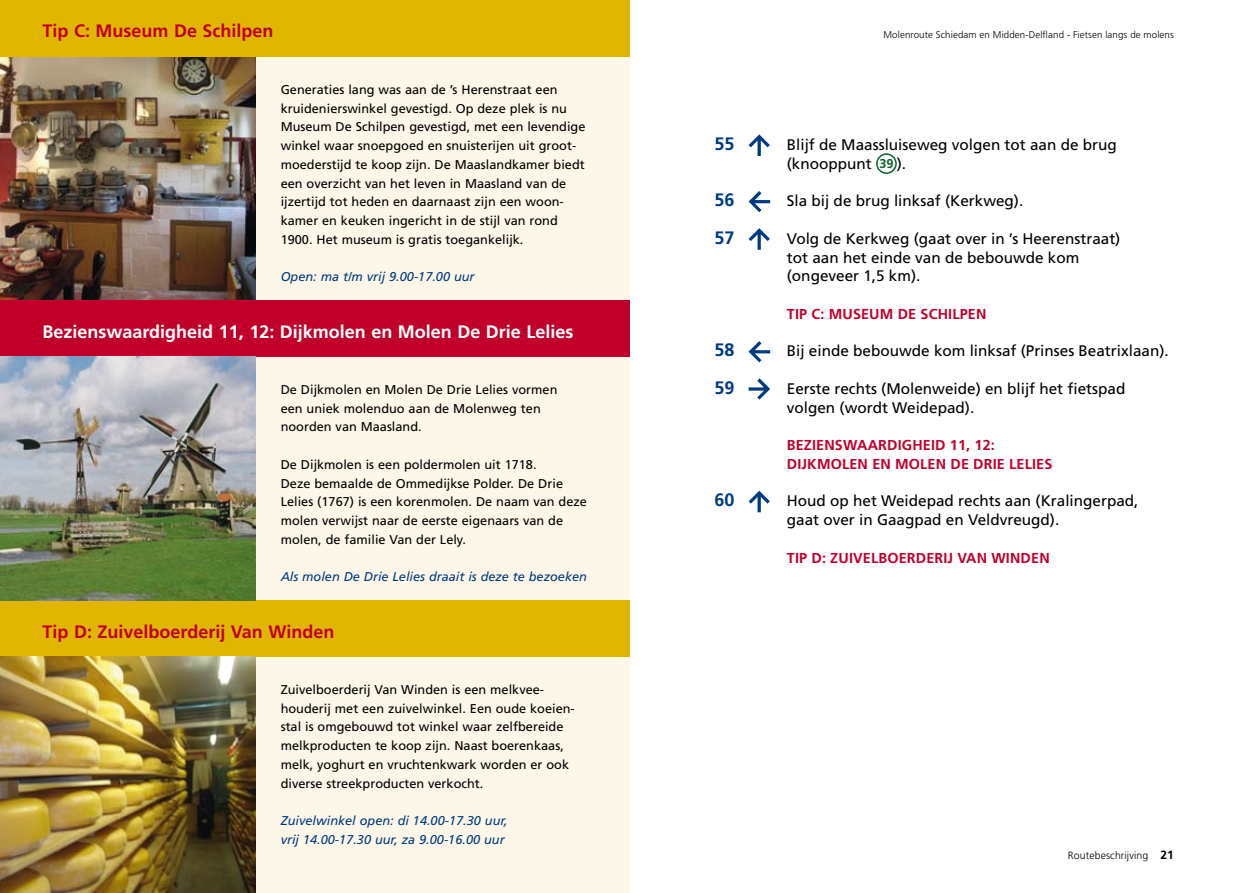
<style>
.page{position:relative;width:1259px;height:893px;background:#fff}
.page>*{position:absolute;margin:0;border:0;box-sizing:border-box;transform-origin:0 0}
.t1{font:700 18px "Frutiger LT Std";color:#fff}
.t2{font:700 18px "Frutiger LT Std";color:#c1002a}
.t3{font:700 18px "Frutiger LT Std";color:#003a80}
.t4{font:15.3px/18.8px "Frutiger LT Std";color:#000}
.t5{font:700 14.4px "Frutiger LT Std";letter-spacing:.01em;color:#c1002a}
.t6{font:12.75px/18.8px "Frutiger LT Std";color:#000}
.t7{font:italic 12.75px/18.8px "Frutiger LT Std";color:#003a80}
.t8{font:300 10.5px "Frutiger LT Std";letter-spacing:.01em;color:#000}
.t9{font:300 9.75px "Frutiger LT Std";letter-spacing:.01em;color:#000}
.s1{font-weight:700;font-size:12.75px;color:#076729}
.s2{font-weight:700;font-size:12px}
</style>
<div class="page">
<div style="left:0;top:0;width:629px;height:893px;background:#fdf7e9"></div>
<img style="left:0;top:56px;width:255px;height:244px">
<svg style="left:748px;top:134px;width:22px;height:22px"></svg>
<div style="left:876px;top:153px;width:20px;height:21px;border:2px solid #076729;border-radius:50%"></div>
<svg style="left:748px;top:191px;width:22px;height:21px"></svg>
<svg style="left:748px;top:228px;width:22px;height:22px"></svg>
<svg style="left:748px;top:341px;width:22px;height:21px"></svg>
<svg style="left:748px;top:378px;width:22px;height:22px"></svg>
<svg style="left:748px;top:491px;width:22px;height:21px"></svg>
<div style="left:0;top:0;width:629px;height:56px;background:#e1b600"></div>
<div style="left:0;top:600px;width:629px;height:56px;background:#e1b600"></div>
<div style="left:0;top:300px;width:629px;height:56px;background:#c1002a"></div>
<img style="left:0;top:356px;width:255px;height:244px">
<img style="left:0;top:656px;width:255px;height:237px">
<h1 class="t2" style="left:43px;top:21px;width:233px">Tip C: Museum De Schilpen</h1>
<p class="t6" style="left:281px;top:80px;width:306px">Generaties lang was aan de ’s Herenstraat een kruidenierswinkel gevestigd. Op deze plek is nu Museum De Schilpen gevestigd, met een levendige winkel waar snoepgoed en snuisterijen uit groot&shy;moederstijd te koop zijn. De Maaslandkamer biedt een overzicht van het leven in Maasland van de ijzertijd tot heden en daarnaast zijn een woon&shy;kamer en keuken ingericht in de stijl van rond 1900. Het museum is gratis toegankelijk.</p>
<p class="t7" style="left:281px;top:268px;width:195px">Open: ma t/m vrij 9.00-17.00 uur</p>
<h1 class="t1" style="left:43px;top:321px;width:532px">Bezienswaardigheid 11, 12: Dijkmolen en Molen De Drie Lelies</h1>
<p class="t6" style="left:281px;top:380px;width:278px">De Dijkmolen en Molen De Drie Lelies vormen een uniek molenduo aan de Molenweg ten noorden van Maasland.</p>
<p class="t6" style="left:281px;top:455px;width:308px">De Dijkmolen is een poldermolen uit 1718.<br>Deze bemaalde de Ommedijkse Polder. De Drie Lelies (1767) is een korenmolen. De naam van deze molen verwijst naar de eerste eigenaars van de molen, de familie Van der Lely.</p>
<p class="t7" style="left:281px;top:568px;width:308px">Als molen De Drie Lelies draait is deze te bezoeken</p>
<h1 class="t2" style="left:43px;top:621px;width:293px">Tip D: Zuivelboerderij Van Winden</h1>
<p class="t6" style="left:281px;top:680px;width:296px">Zuivelboerderij Van Winden is een melkvee&shy;houderij met een zuivelwinkel. Een oude koeien&shy;stal is omgebouwd tot winkel waar zelfbereide melkproducten te koop zijn. Naast boerenkaas, melk, yoghurt en vruchtenkwark worden er ook diverse streekproducten verkocht.</p>
<p class="t7" style="left:281px;top:811px;width:229px">Zuivelwinkel open: di 14.00-17.30 uur, vrij 14.00-17.30 uur, za 9.00-16.00 uur</p>
<p class="t9" style="left:883px;top:29px;width:292px">Molenroute Schiedam en Midden-Delfland - Fietsen langs de molens</p>
<h1 class="t3" style="left:714px;top:133px;width:22px">55</h1>
<p class="t4" style="left:787px;top:135px;width:331px">Blijf de Maassluiseweg volgen tot aan de brug (knooppunt <span class="s1">39</span> ).</p>
<h1 class="t3" style="left:714px;top:189px;width:22px">56</h1>
<p class="t4" style="left:787px;top:192px;width:238px">Sla bij de brug linksaf (Kerkweg).</p>
<h1 class="t3" style="left:714px;top:227px;width:22px">57</h1>
<p class="t4" style="left:787px;top:229px;width:335px">Volg de Kerkweg (gaat over in ’s Heerenstraat) tot aan het einde van de bebouwde kom (ongeveer 1,5 km).</p>
<p class="t5" style="left:787px;top:305px;width:201px">TIP C: Museum de Schilpen</p>
<h1 class="t3" style="left:714px;top:339px;width:22px">58</h1>
<p class="t4" style="left:787px;top:342px;width:383px">Bij einde bebouwde kom linksaf (Prinses Beatrixlaan).</p>
<h1 class="t3" style="left:714px;top:377px;width:22px">59</h1>
<p class="t4" style="left:787px;top:379px;width:340px">Eerste rechts (Molenweide) en blijf het fietspad volgen (wordt Weidepad).</p>
<p class="t5" style="left:787px;top:437px;width:144px">BEZIEN SWAARDIG HEID</p>
<p class="t5" style="left:950px;top:437px;width:46px">11, 12:</p>
<p class="t5" style="left:787px;top:455px;width:9px">DIJK</p>
<p class="t5" style="left:817px;top:455px;width:237px">MOLEN EN MOLEN DE DRIE LELIES</p>
<h1 class="t3" style="left:714px;top:489px;width:22px">60</h1>
<p class="t4" style="left:787px;top:492px;width:353px">Houd op het Weidepad rechts aan (Kralingerpad, gaat over in Gaagpad en Veldvreugd).</p>
<p class="t5" style="left:787px;top:549px;width:264px">TIP D: Zuivelboerderij Van Winden</p>
<p class="t8" style="left:1068px;top:849px;width:107px">Routebeschrijving <span class="s2">21</span></p>
</div>
